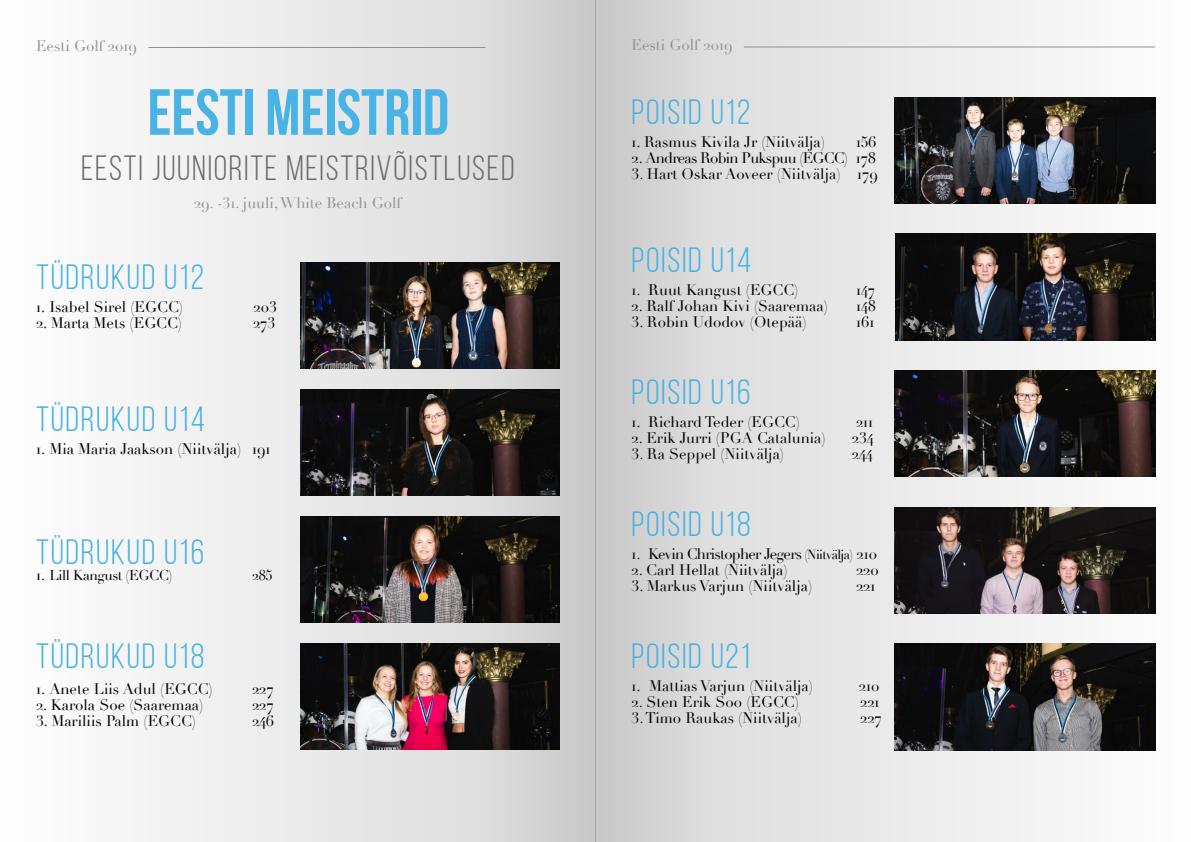
<style>
.page{position:relative;width:1191px;height:842px;background:#fff}
.page>*{position:absolute;margin:0;border:0;box-sizing:border-box;transform-origin:0 0}
.t1{font:700 65px "Bebas Neue";color:#49b3e6}
.t2{font:35px "Bebas Neue";letter-spacing:.05em;color:#44b1e5}
.t3{font:35px "Bebas Neue";letter-spacing:.05em;color:#6b6b6b}
.t4{font:15px "Didot";color:#000}
.t5{font:15px "Didot";letter-spacing:-.05em;color:#000}
.t6{font:15px "Didot";color:#939293}
.t7{font:14px "Didot";letter-spacing:-.03em;color:#000}
.s1{font-size:15px}
.s2{font-size:13px}
</style>
<div class="page">
<div style="left:595px;top:0;width:596px;height:842px;background:linear-gradient(to right,#d3d3d3,#fafafa)"></div>
<div style="left:0;top:0;width:595px;height:842px;background:linear-gradient(to right,#fff,#d1d1d1)"></div>
<hr style="left:744px;top:47px;width:411px;height:1px;background:#939293">
<img style="left:894px;top:507px;width:261px;height:106px">
<img style="left:894px;top:371px;width:261px;height:106px">
<img style="left:895px;top:234px;width:260px;height:106px">
<img style="left:894px;top:97px;width:261px;height:106px">
<img style="left:894px;top:644px;width:261px;height:106px">
<img style="left:301px;top:643px;width:258px;height:106px">
<img style="left:301px;top:516px;width:258px;height:106px">
<img style="left:301px;top:389px;width:258px;height:106px">
<img style="left:301px;top:262px;width:258px;height:107px">
<hr style="left:148px;top:47px;width:337px;height:1px;background:#939293">
<p class="t6" style="left:36px;top:36px;width:102px">Eesti Golf 2019</p>
<h1 class="t1" style="left:147px;top:77px;width:303px">EESTI MEISTRID</h1>
<h2 class="t3" style="left:81px;top:149px;width:435px">EESTI JUUNIORITE MEISTRIVÕISTLUSED</h2>
<p class="t6" style="left:194px;top:193px;width:209px">29. -31. juuli, White Beach Golf</p>
<h2 class="t2" style="left:36px;top:258px;width:169px">TÜDRUKUD U12</h2>
<p class="t4" style="left:36px;top:297px;width:148px">1. Isabel Sirel (EGCC)</p>
<p class="t4" style="left:254px;top:297px;width:25px">203</p>
<p class="t4" style="left:36px;top:313px;width:148px">2. Marta Mets (EGCC)</p>
<p class="t4" style="left:253px;top:313px;width:24px">273</p>
<h2 class="t2" style="left:36px;top:400px;width:170px">TÜDRUKUD U14</h2>
<p class="t4" style="left:36px;top:439px;width:236px">1. Mia Maria Jaakson (Niitvälja) 191</p>
<h2 class="t2" style="left:36px;top:533px;width:170px">TÜDRUKUD U16</h2>
<p class="t7" style="left:36px;top:566px;width:138px"><span class="s1">1.</span> Lill Kangust (EGCC)</p>
<p class="t7" style="left:252px;top:566px;width:22px">285</p>
<h2 class="t2" style="left:36px;top:637px;width:170px">TÜDRUKUD U18</h2>
<p class="t4" style="left:36px;top:679px;width:178px">1. Anete Liis Adul (EGCC)</p>
<p class="t4" style="left:252px;top:679px;width:23px">227</p>
<p class="t4" style="left:36px;top:695px;width:169px">2. Karola Soe (Saaremaa)</p>
<p class="t4" style="left:252px;top:695px;width:23px">227</p>
<p class="t4" style="left:36px;top:711px;width:161px">3. Mariliis Palm (EGCC)</p>
<p class="t4" style="left:252px;top:711px;width:24px">246</p>
<p class="t6" style="left:631px;top:36px;width:102px">Eesti Golf 2019</p>
<h2 class="t2" style="left:631px;top:93px;width:120px">POISID U12</h2>
<p class="t4" style="left:631px;top:132px;width:195px">1. Rasmus Kivila Jr (Niitvälja)</p>
<p class="t4" style="left:856px;top:132px;width:22px">156</p>
<p class="t5" style="left:631px;top:148px;width:246px">2. Andreas Robin Pukspuu (EGCC) 178</p>
<p class="t4" style="left:631px;top:164px;width:248px">3. Hart Oskar Aoveer (Niitvälja) 179</p>
<h2 class="t2" style="left:631px;top:241px;width:121px">POISID U14</h2>
<p class="t4" style="left:631px;top:280px;width:168px">1. Ruut Kangust (EGCC)</p>
<p class="t4" style="left:856px;top:280px;width:20px">147</p>
<p class="t4" style="left:631px;top:296px;width:198px">2. Ralf Johan Kivi (Saaremaa)</p>
<p class="t4" style="left:856px;top:296px;width:22px">148</p>
<p class="t4" style="left:631px;top:312px;width:176px">3. Robin Udodov (Otepää)</p>
<p class="t4" style="left:856px;top:312px;width:20px">161</p>
<h2 class="t2" style="left:631px;top:373px;width:120px">POISID U16</h2>
<p class="t4" style="left:631px;top:412px;width:170px">1. Richard Teder (EGCC)</p>
<p class="t4" style="left:856px;top:412px;width:19px">211</p>
<p class="t4" style="left:631px;top:428px;width:196px">2. Erik Jurri (PGA Catalunia)</p>
<p class="t4" style="left:852px;top:428px;width:23px">234</p>
<p class="t4" style="left:631px;top:444px;width:154px">3. Ra Seppel (Niitvälja)</p>
<p class="t4" style="left:852px;top:444px;width:22px">244</p>
<h2 class="t2" style="left:631px;top:505px;width:121px">POISID U18</h2>
<p class="t5" style="left:631px;top:544px;width:247px">1. Kevin Christopher Jegers <span class="s2">(Niitvälja)</span> 210</p>
<p class="t4" style="left:631px;top:560px;width:158px">2. Carl Hellat (Niitvälja)</p>
<p class="t4" style="left:856px;top:560px;width:24px">220</p>
<p class="t4" style="left:631px;top:576px;width:182px">3. Markus Varjun (Niitvälja)</p>
<p class="t4" style="left:856px;top:576px;width:21px">221</p>
<h2 class="t2" style="left:631px;top:637px;width:120px">POISID U21</h2>
<p class="t4" style="left:631px;top:676px;width:183px">1. Mattias Varjun (Niitvälja)</p>
<p class="t4" style="left:859px;top:676px;width:22px">210</p>
<p class="t4" style="left:631px;top:692px;width:169px">2. Sten Erik Soo (EGCC)</p>
<p class="t4" style="left:860px;top:692px;width:21px">221</p>
<p class="t4" style="left:631px;top:708px;width:172px">3. Timo Raukas (Niitvälja)</p>
<p class="t4" style="left:860px;top:708px;width:23px">227</p>
</div>
